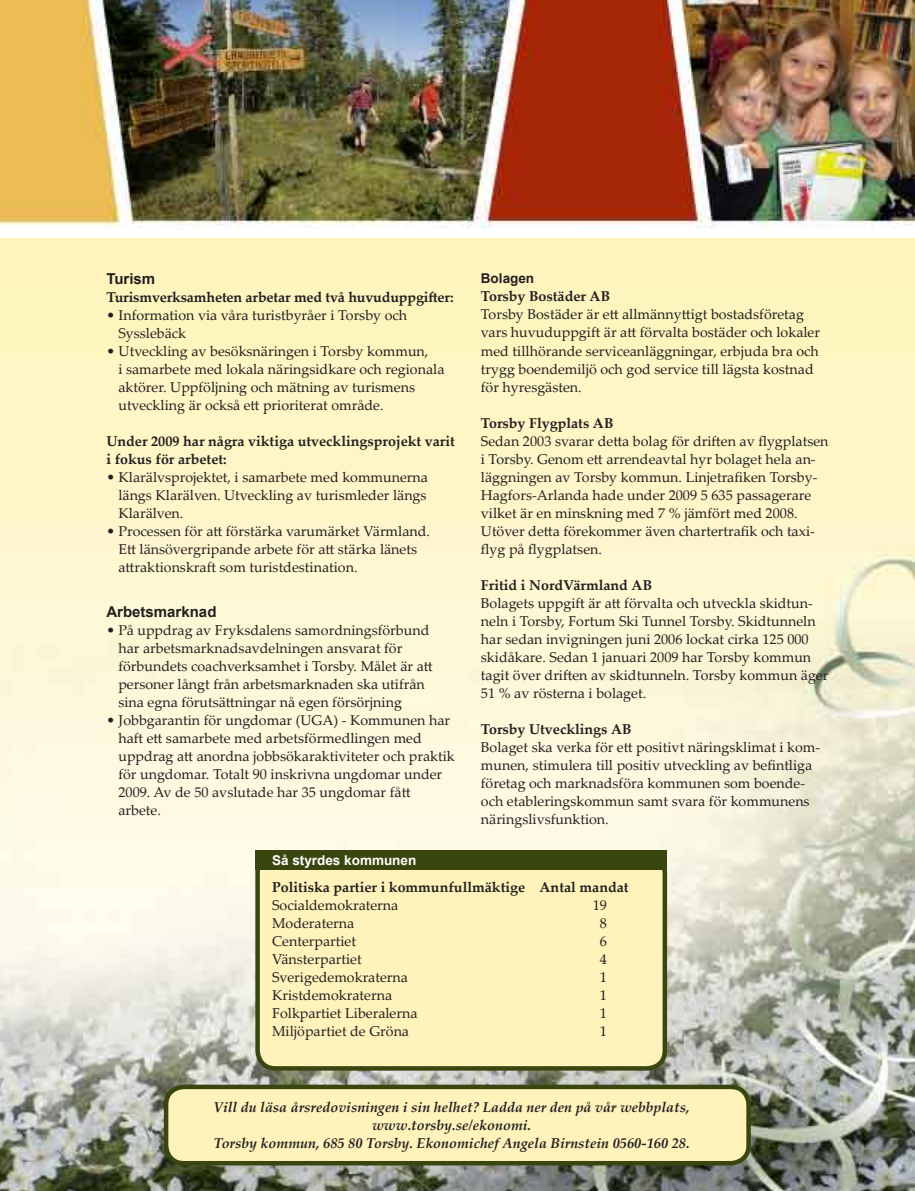
<style>
.page{position:relative;width:915px;height:1191px;background:#fff}
.page>*{position:absolute;margin:0;border:0;box-sizing:border-box;transform-origin:0 0}
.t1{font:700 15px "Arial";color:#231f20}
.t2{font:14.25px/18px "Palatino Linotype";color:#231f20}
.t3{font:700 14.25px/18px "Palatino Linotype";color:#231f20}
.t4{font:italic 700 14.25px/18px "Palatino Linotype";color:#231f20;text-align:center}
.t5{font:700 13.5px "Arial";color:#fff}
.t6{font:700 13.5px "Arial";color:#231f20}
</style>
<div class="page">
<img style="left:0;top:238px;width:914px;height:953px">
<div style="left:257px;top:855px;width:407px;height:213px;background:#fff3bb;border-radius:18px"></div>
<div style="left:255px;top:852px;width:411px;height:218px;border:4px solid #394610;border-radius:18px"></div>
<div style="left:255px;top:850px;width:411px;height:20px;background:#394610"></div>
<img style="left:0;top:0;width:914px;height:229px">
<div style="left:166px;top:1087px;width:582px;height:76px;background:#fff3bb;border-radius:18px"></div>
<div style="left:164px;top:1084px;width:586px;height:81px;border:4px solid #394610;border-radius:18px"></div>
<p class="t1" style="left:106px;top:268px;width:50px">Turism</p>
<p class="t3" style="left:106px;top:287px;width:348px">Turismverksamheten arbetar med två huvuduppgifter:</p>
<p class="t2" style="left:118px;top:305px;width:290px;text-indent:-12px">• Information via våra turistbyråer i Torsby och<br>Sysslebäck</p>
<p class="t2" style="left:118px;top:341px;width:327px;text-indent:-12px">• Utveckling av besöksnäringen i Torsby kommun,<br>i samarbete med lokala näringsidkare och regionala aktörer. Uppföljning och mätning av turismens utveckling är också ett prioriterat område.</p>
<p class="t3" style="left:106px;top:431px;width:350px">Under 2009 har några viktiga utvecklingsprojekt varit i fokus för arbetet:</p>
<p class="t2" style="left:118px;top:467px;width:311px;text-align:justify;text-indent:-12px">• Klarälvsprojektet, i samarbete med kommunerna längs Klarälven. Utveckling av turismleder längs Klarälven.</p>
<p class="t2" style="left:118px;top:521px;width:313px;text-indent:-12px">• Processen för att förstärka varumärket Värmland.<br>Ett länsövergripande arbete för att stärka länets attraktionskraft som turistdestination.</p>
<p class="t1" style="left:106px;top:602px;width:112px">Arbetsmarknad</p>
<p class="t2" style="left:118px;top:620px;width:316px;text-indent:-12px">• På uppdrag av Fryksdalens samordningsförbund har arbetsmarknadsavdelningen ansvarat för förbundets coachverksamhet i Torsby. Målet är att personer långt från arbetsmarknaden ska utifrån sina egna förutsättningar nå egen försörjning</p>
<p class="t2" style="left:118px;top:710px;width:338px;text-indent:-12px">• Jobbgarantin för ungdomar (UGA) - Kommunen har haft ett samarbete med arbetsförmedlingen med uppdrag att anordna jobbsökaraktiviteter och praktik för ungdomar. Totalt 90 inskrivna ungdomar under 2009. Av de 50 avslutade har 35 ungdomar fått arbete.</p>
<p class="t6" style="left:480px;top:270px;width:55px">Bolagen</p>
<p class="t3" style="left:480px;top:287px;width:131px">Torsby Bostäder AB</p>
<p class="t2" style="left:480px;top:305px;width:340px">Torsby Bostäder är ett allmännyttigt bostadsföretag vars huvuduppgift är att förvalta bostäder och lokaler med tillhörande serviceanläggningar, erbjuda bra och trygg boendemiljö och god service till lägsta kostnad för hyresgästen.</p>
<p class="t3" style="left:480px;top:413px;width:134px">Torsby Flygplats AB</p>
<p class="t2" style="left:480px;top:431px;width:349px">Sedan 2003 svarar detta bolag för driften av flygplatsen i Torsby. Genom ett arrendeavtal hyr bolaget hela an&shy;läggningen av Torsby kommun. Linjetrafiken Torsby-Hagfors-Arlanda hade under 2009 5 635 passagerare vilket är en minskning med 7 % jämfört med 2008.<br>Utöver detta förekommer även chartertrafik och taxi&shy;flyg på flygplatsen.</p>
<p class="t3" style="left:480px;top:575px;width:173px">Fritid i NordVärmland AB</p>
<p class="t2" style="left:480px;top:593px;width:349px">Bolagets uppgift är att förvalta och utveckla skidtun&shy;neln i Torsby, Fortum Ski Tunnel Torsby. Skidtunneln har sedan invigningen juni 2006 lockat cirka 125 000 skidåkare. Sedan 1 januari 2009 har Torsby kommun tagit över driften av skidtunneln. Torsby kommun äger 51 % av rösterna i bolaget.</p>
<p class="t3" style="left:480px;top:719px;width:152px">Torsby Utvecklings AB</p>
<p class="t2" style="left:480px;top:737px;width:341px">Bolaget ska verka för ett positivt näringsklimat i kom&shy;munen, stimulera till positiv utveckling av befintliga företag och marknadsföra kommunen som boende&shy;och etableringskommun samt svara för kommunens näringslivsfunktion.</p>
<p class="t5" style="left:272px;top:851px;width:146px">Så styrdes kommunen</p>
<p class="t3" style="left:272px;top:878px;width:358px">Politiska partier i kommunfullmäktige Antal mandat</p>
<p class="t2" style="left:272px;top:895px;width:128px">Socialdemokraterna</p>
<p class="t2" style="left:592px;top:895px;width:16px">19</p>
<p class="t2" style="left:272px;top:913px;width:84px">Moderaterna</p>
<p class="t2" style="left:599px;top:913px;width:9px">8</p>
<p class="t2" style="left:272px;top:931px;width:85px">Centerpartiet</p>
<p class="t2" style="left:599px;top:931px;width:9px">6</p>
<p class="t2" style="left:272px;top:949px;width:91px">Vänsterpartiet</p>
<p class="t2" style="left:599px;top:949px;width:9px">4</p>
<p class="t2" style="left:272px;top:967px;width:137px">Sverigedemokraterna</p>
<p class="t2" style="left:599px;top:967px;width:9px">1</p>
<p class="t2" style="left:272px;top:985px;width:121px">Kristdemokraterna</p>
<p class="t2" style="left:599px;top:985px;width:9px">1</p>
<p class="t2" style="left:272px;top:1003px;width:147px">Folkpartiet Liberalerna</p>
<p class="t2" style="left:599px;top:1003px;width:9px">1</p>
<p class="t2" style="left:272px;top:1021px;width:138px">Miljöpartiet de Gröna</p>
<p class="t2" style="left:599px;top:1021px;width:9px">1</p>
<p class="t4" style="left:213px;top:1097px;width:477px">Vill du läsa årsredovisningen i sin helhet? Ladda ner den på vår webbplats, www.torsby.se/ekonomi.<br>Torsby kommun, 685 80 Torsby. Ekonomichef Angela Birnstein 0560-160 28.</p>
</div>
